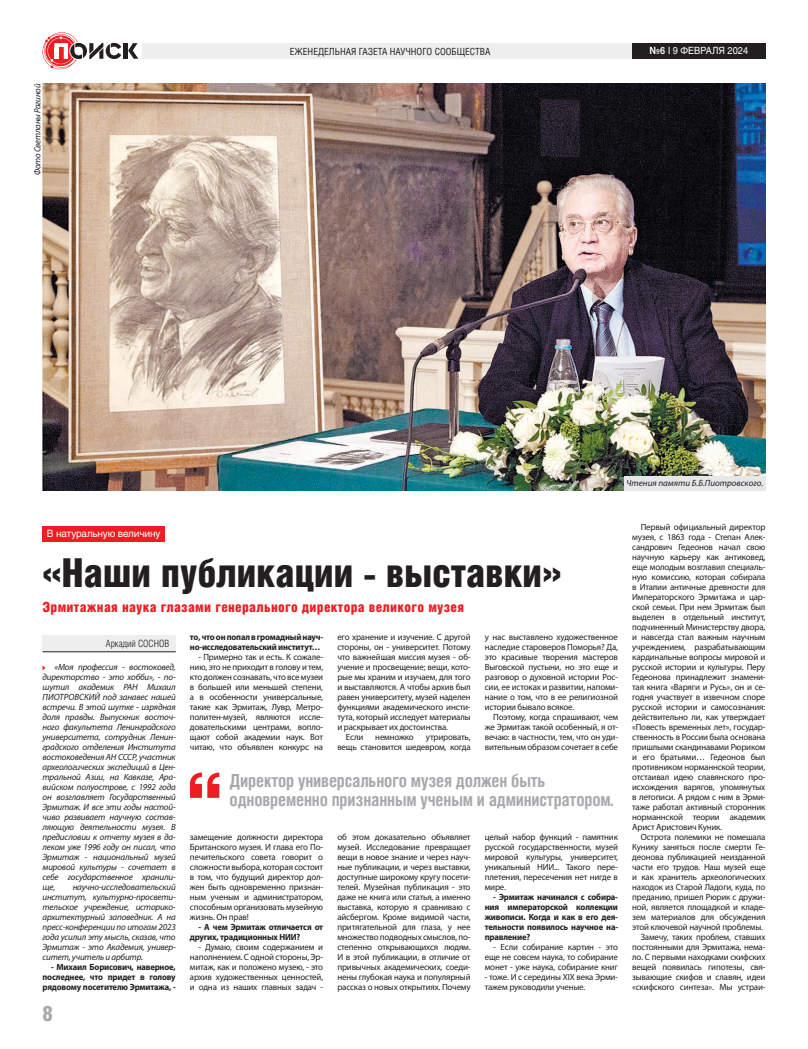
<style>
.page{position:relative;width:808px;height:1049px;background:#fff}
.page>*{position:absolute;margin:0;border:0;box-sizing:border-box;transform-origin:0 0}
.t1{font:40px "Helios Cond Black C";letter-spacing:-.01em;color:#231f20}
.t2{font:21.1px "Helios Cond Black C";color:#a8a9ad}
.t3{font:700 18px/19px "Helios Cond C";letter-spacing:-.01em;color:#a8a9ad;scale:.96 1}
.t4{font:14px "Helios Cond Black C";letter-spacing:.02em;color:#ee1d23}
.t5{font:10px "Helios C";letter-spacing:-.02em;color:#fff}
.t6{font:10px "Helios Cond Light C";color:#231f20}
.t7{font:9.8px "Helios Cond C";color:#231f20}
.t8{font:9.8px "Helios C";color:#fff;scale:.93 1}
.t9{font:9px/10px "Myriad Pro";letter-spacing:-.02em;color:#231f20;text-align:justify}
.t10{font:italic 9px/10px "Myriad Pro";letter-spacing:-.02em;color:#231f20;text-align:justify}
.t11{font:700 9px/10px "Myriad Pro";letter-spacing:-.02em;color:#231f20;text-align:justify;scale:.95 1}
.t12{font:italic 9px "Myriad Pro";color:#231f20}
.s1{font-weight:700}
.s2{font-weight:700;color:#f2f3f4}
</style>
<div class="page">
<hr style="left:124px;top:43px;width:4px;height:16px;background:#231f20">
<svg style="left:128px;top:43px;width:10px;height:16px"></svg>
<svg style="left:43px;top:32px;width:78px;height:37px"></svg>
<div style="left:142px;top:43px;width:496px;height:16px;background:#eeeeef"></div>
<div style="left:632px;top:43px;width:133px;height:16px;background:#231f20"></div>
<svg style="left:190px;top:772px;width:29px;height:26px"></svg>
<div style="left:43px;top:526px;width:122px;height:15px;background:#ee1d23"></div>
<div style="left:43px;top:636px;width:133px;height:16px;background:#eeeeef"></div>
<hr style="left:43px;top:651px;width:133px;height:1px;background:#231f20">
<img style="left:43px;top:84px;width:722px;height:406px">
<div style="left:624px;top:476px;width:141px;height:14px;background:#e6e7e9"></div>
<p class="t10" style="left:32px;top:175px;width:93px;rotate:-90deg">Фото Светланы Рагиной</p>
<p class="t7" style="left:290px;top:45px;width:202px">ЕЖЕНЕДЕЛЬНАЯ ГАЗЕТА НАУЧНОГО СООБЩЕСТВА</p>
<p class="t8" style="left:649px;top:45px;width:108px"><span class="s1">№</span><span class="s2">6</span> I 9 ФЕВРАЛЯ 2024</p>
<p class="t12" style="left:627px;top:477px;width:138px">Чтения памяти Б.Б.Пиотровского.</p>
<p class="t5" style="left:47px;top:527px;width:115px">В натуральную величину</p>
<h1 class="t1" style="left:43px;top:550px;width:520px">«Наши публикации - выставки»</h1>
<h3 class="t4" style="left:43px;top:599px;width:423px">Эрмитажная наука глазами генерального директора великого музея</h3>
<p class="t11" style="left:190px;top:632px;width:142px">то, что он попал в громадный науч&shy;но-исследовательский институт…</p>
<p class="t9" style="left:190px;top:652px;width:135px;text-indent:9px">- Примерно так и есть. К сожале&shy;нию, это не приходит в голову и тем, кто должен сознавать, что все музеи в большей или меньшей степени, а в особенности универсальные, такие как Эрмитаж, Лувр, Метро&shy;политен-музей, являются иссле&shy;довательскими центрами, вопло&shy;щают собой академии наук. Вот читаю, что объявлен конкурс на</p>
<p class="t9" style="left:337px;top:632px;width:135px">его хранение и изучение. С другой</p>
<p class="t9" style="left:337px;top:642px;width:135px">стороны, он - университет. Потому</p>
<p class="t9" style="left:337px;top:652px;width:135px">что важнейшая миссия музея - об-</p>
<p class="t9" style="left:337px;top:662px;width:135px">учение и просвещение; вещи, кото-</p>
<p class="t9" style="left:337px;top:672px;width:135px">рые мы храним и изучаем, для того</p>
<p class="t9" style="left:337px;top:682px;width:135px">и выставляются. А чтобы архив был</p>
<p class="t9" style="left:337px;top:692px;width:135px">равен университету, музей наделен</p>
<p class="t9" style="left:337px;top:702px;width:135px">функциями академического инсти-</p>
<p class="t9" style="left:337px;top:712px;width:135px">тута, который исследует материалы</p>
<p class="t9" style="left:337px;top:722px;width:112px">и раскрывает их достоинства.</p>
<p class="t9" style="left:346px;top:732px;width:19px">Если</p>
<p class="t9" style="left:375px;top:732px;width:40px">немножко</p>
<p class="t9" style="left:485px;top:632px;width:135px">у нас выставлено художественное наследие староверов Поморья? Да, это красивые творения мастеров Выговской пустыни, но это еще и разговор о духовной истории Рос&shy;сии, ее истоках и развитии, напоми&shy;нание о том, что в ее религиозной истории бывало всякое.</p>
<p class="t9" style="left:485px;top:712px;width:135px;text-indent:9px">Поэтому, когда спрашивают, чем же Эрмитаж такой особенный, я от&shy;вечаю: в частности, тем, что он уди&shy;вительным образом сочетает в себе</p>
<p class="t6" style="left:106px;top:638px;width:65px">Аркадий СОСНОВ</p>
<p class="t10" style="left:43px;top:662px;width:135px;text-indent:12px">«Моя профессия - востоковед, директорство - это хобби», - по&shy;шутил академик РАН Михаил ПИОТРОВСКИЙ под занавес нашей встречи. В этой шутке - изрядная доля правды. Выпускник восточ&shy;ного факультета Ленинградского университета, сотрудник Ленин&shy;градского отделения Института востоковедения АН СССР, участник археологических экспедиций в Цен&shy;тральной Азии, на Кавказе, Ара&shy;вийском полуострове, с 1992 года он возглавляет Государственный Эрмитаж. И все эти годы настой&shy;чиво развивает научную состав&shy;ляющую деятельности музея. В предисловии к отчету музея в да&shy;леком уже 1996 году он писал, что Эрмитаж - национальный музей мировой культуры - сочетает в себе государственное хранили&shy;ще,</p>
<p class="t9" style="left:337px;top:732px;width:135px;text-align:right">утрировать,<br>вещь становится шедевром, когда</p>
<h3 class="t3" style="left:230px;top:770px;width:401px">Директор универсального музея должен быть одновременно признанным ученым и администратором.</h3>
<p class="t9" style="left:337px;top:832px;width:135px">об этом доказательно объявляет музей. Исследование превращает вещи в новое знание и через науч&shy;ные публикации, и через выставки, доступные широкому кругу посети&shy;телей. Музейная публикация - это даже не книга или статья, а именно выставка, которую я сравниваю с айсбергом. Кроме видимой части, притягательной для глаза, у нее множество подводных смыслов, по&shy;степенно открывающихся людям.<br>И в этой публикации, в отличие от привычных академических, соеди&shy;нены глубокая наука и популярный рассказ о новых открытиях. Почему</p>
<p class="t9" style="left:485px;top:832px;width:135px">целый набор функций - памятник русской государственности, музей мировой культуры, университет, уникальный НИИ... Такого пере&shy;плетения, пересечения нет нигде в мире.</p>
<p class="t9" style="left:190px;top:832px;width:135px">замещение должности директора Британского музея. И глава его По&shy;печительского совета говорит о сложности выбора, которая состоит в том, что будущий директор дол&shy;жен быть одновременно признан&shy;ным ученым и администратором, способным организовать музейную жизнь. Он прав!</p>
<p class="t11" style="left:190px;top:922px;width:142px;text-indent:9px">- А чем Эрмитаж отличается от других, традиционных НИИ?</p>
<p class="t9" style="left:190px;top:942px;width:135px;text-indent:9px">- Думаю, своим содержанием и наполнением. С одной стороны, Эр&shy;митаж, как и положено музею, - это архив художественных ценностей, и одна из наших главных задач -</p>
<p class="t10" style="left:43px;top:882px;width:135px;text-indent:30px">научно-исследовательский институт, культурно-просвети&shy;тельское учреждение, историко&shy;архитектурный заповедник. А на пресс-конференции по итогам 2023 года усилил эту мысль, сказав, что Эрмитаж - это Академия, универ&shy;ситет, учитель и арбитр.</p>
<p class="t11" style="left:43px;top:962px;width:142px;text-indent:9px">- Михаил Борисович, наверное, последнее, что придет в голову рядовому посетителю Эрмитажа, -</p>
<p class="t11" style="left:485px;top:892px;width:142px;text-indent:9px">- Эрмитаж начинался с собира&shy;ния императорской коллекции живописи. Когда и как в его дея&shy;тельности появилось научное на&shy;правление?</p>
<p class="t9" style="left:485px;top:942px;width:135px;text-indent:9px">- Если собирание картин - это еще не совсем наука, то собирание монет - уже наука, собирание книг</p>
<p class="t9" style="left:485px;top:972px;width:135px">- тоже. И с середины XIX века Эрми&shy;тажем руководили ученые.</p>
<h2 class="t2" style="left:43px;top:1001px;width:12px">8</h2>
<p class="t9" style="left:632px;top:522px;width:135px;text-indent:9px">Первый официальный директор музея, с 1863 года - Степан Алек&shy;сандрович Гедеонов начал свою научную карьеру как антиковед, еще молодым возглавил специаль&shy;ную комиссию, которая собирала в Италии античные древности для Императорского Эрмитажа и цар&shy;ской семьи. При нем Эрмитаж был выделен в отдельный институт, подчиненный Министерству двора, и навсегда стал важным научным учреждением, разрабатывающим кардинальные вопросы мировой и русской истории и культуры. Перу Гедеонова принадлежит знамени&shy;тая книга «Варяги и Русь», он и се&shy;годня участвует в извечном споре русской истории и самосознания: действительно ли, как утверждает «Повесть временных лет», государ&shy;ственность в России была основана пришлыми скандинавами Рюриком и его братьями… Гедеонов был противником норманнской теории, отстаивал идею славянского про&shy;исхождения варягов, упомянутых в летописи. А рядом с ним в Эрми&shy;таже работал активный сторонник норманнской теории академик Арист Аристович Куник.</p>
<p class="t9" style="left:632px;top:832px;width:135px;text-align:right">Острота полемики не помешала<br>Кунику заняться после смерти Ге&shy;деонова публикацией неизданной части его трудов. Наш музей еще и как хранитель археологических находок из Старой Ладоги, куда, по преданию, пришел Рюрик с дружи&shy;ной, является площадкой и кладе&shy;зем материалов для обсуждения этой ключевой научной проблемы.<br>Замечу, таких проблем, ставших постоянными для Эрмитажа, нема&shy;ло. С первыми находками скифских вещей появилась гипотезы, свя&shy;зывающие скифов и славян, идеи «скифского синтеза». Мы устраи-</p>
</div>
